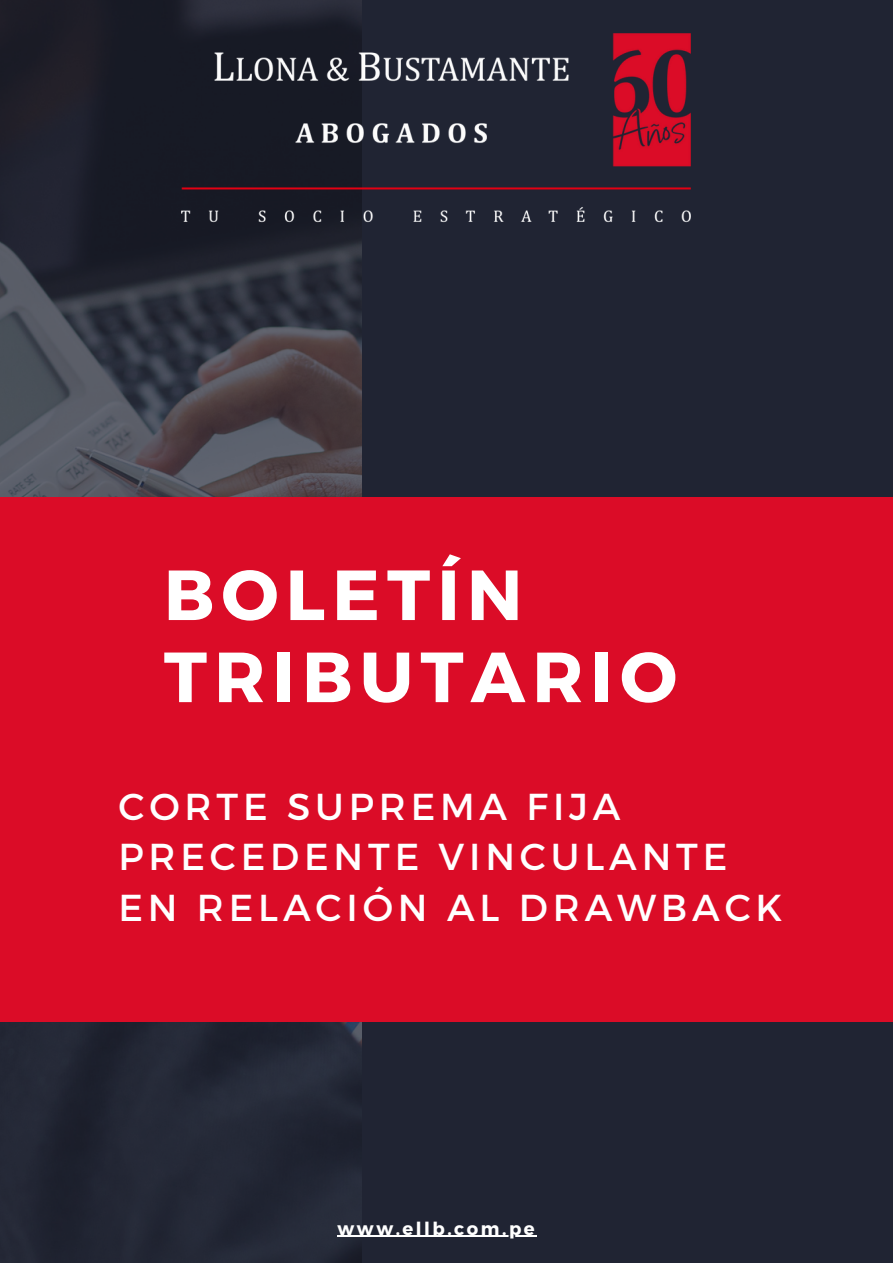
<style>
.page{position:relative;width:893px;height:1264px;background:#fff}
.page>*{position:absolute;margin:0;border:0;box-sizing:border-box;transform-origin:0 0}
.t1{font:700 70.8px "Montserrat";letter-spacing:.1em;color:#fff}
.t2{font:37.5px/50.6px "Montserrat";letter-spacing:.13em;color:#fff}
.t3{font:700 18px "Montserrat";letter-spacing:.14em;color:#fff}
</style>
<div class="page">
<div style="left:0;top:0;width:892px;height:1262px;background:#202433"></div>
<img style="left:0;top:0;width:361px;height:1262px">
<div style="left:0;top:497px;width:892px;height:524px;background:#db0c27"></div>
<img style="left:149px;top:0;width:542px;height:254px">
<hr style="left:337px;top:1235px;width:200px;height:1px;background:#fff">
<p class="t1" style="left:164px;top:549px;width:360px">BOLETÍN</p>
<p class="t1" style="left:164px;top:631px;width:514px">TRIBUTARIO</p>
<p class="t2" style="left:118px;top:779px;width:665px">CORTE SUPREMA FIJA<br>PRECEDENTE VINCULANTE<br>EN RELACIÓN AL DRAWBACK</p>
<p class="t3" style="left:337px;top:1216px;width:198px">www.ellb.com.pe</p>
</div>
